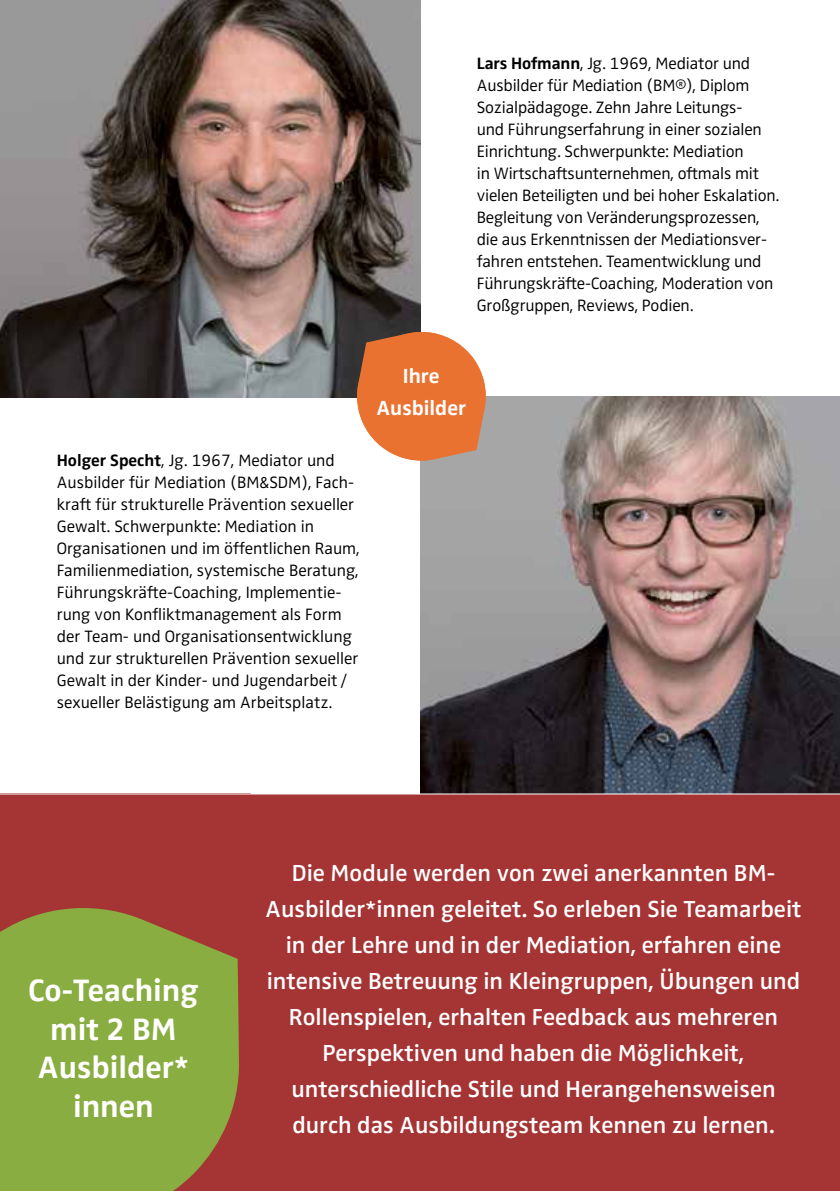
<style>
.page{position:relative;width:840px;height:1191px;background:#fff}
.page>*{position:absolute;margin:0;border:0;box-sizing:border-box;transform-origin:0 0}
.t1{font:32px/38.4px "Zwo w 6";color:#fff;text-align:center}
.t2{font:24px/36px "Zwo w 5";color:#fff;text-align:center}
.t3{font:21.2px/31.6px "Zwo w 6";color:#fff;text-align:center}
.t4{font:17px/22px "Zwo w 3";letter-spacing:-.01em;color:#000}
.s1{font-family:"Zwo w 6"}
</style>
<div class="page">
<img style="left:0;top:0;width:420px;height:397px">
<img style="left:420px;top:397px;width:419px;height:396px">
<div style="left:227px;top:794px;width:612px;height:397px;background:#a53534"></div>
<svg style="left:356px;top:331px;width:130px;height:130px;background:#e2814c"></svg>
<div style="left:0;top:794px;width:251px;height:397px;background:#a53534"></div>
<svg style="left:0;top:908px;width:239px;height:283px;background:#8ba13e"></svg>
<p class="t4" style="left:476px;top:52px;width:304px"><span class="s1">Lars Hofmann</span>, Jg. 1969, Mediator und Ausbilder für Mediation (BM®), Diplom Sozialpädagoge. Zehn Jahre Leitungs-<br>und Führungserfahrung in einer sozialen Einrichtung. Schwerpunkte: Mediation<br>in Wirtschaftsunternehmen, oftmals mit vielen Beteiligten und bei hoher Eskalation.<br>Begleitung von Veränderungsprozessen, die aus Erkenntnissen der Mediationsver&shy;fahren entstehen. Teamentwicklung und Führungskräfte-Coaching, Moderation von Großgruppen, Reviews, Podien.</p>
<p class="t4" style="left:57px;top:449px;width:304px"><span class="s1">Holger Specht</span>, Jg. 1967, Mediator und Ausbilder für Mediation (BM&amp;SDM), Fach&shy;kraft für strukturelle Prävention sexueller Gewalt. Schwerpunkte: Mediation in Organisationen und im öffentlichen Raum, Familienmediation, systemische Beratung, Führungskräfte-Coaching, Implementie&shy;rung von Konfliktmanagement als Form der Team- und Organisationsentwicklung und zur strukturellen Prävention sexueller Gewalt in der Kinder- und Jugendarbeit / sexueller Belästigung am Arbeitsplatz.</p>
<p class="t3" style="left:376px;top:360px;width:91px">Ihre<br>Ausbilder</p>
<h1 class="t1" style="left:29px;top:971px;width:171px">Co-Teaching mit 2 BM<br>Ausbilder* innen</h1>
<p class="t2" style="left:265px;top:854px;width:537px">Die Module werden von zwei anerkannten BM-Ausbilder*innen geleitet. So erleben Sie Teamarbeit in der Lehre und in der Mediation, erfahren eine intensive Betreuung in Kleingruppen, Übungen und Rollenspielen, erhalten Feedback aus mehreren Perspektiven und haben die Möglichkeit, unterschiedliche Stile und Herangehensweisen durch das Ausbildungsteam kennen zu lernen.</p>
</div>
